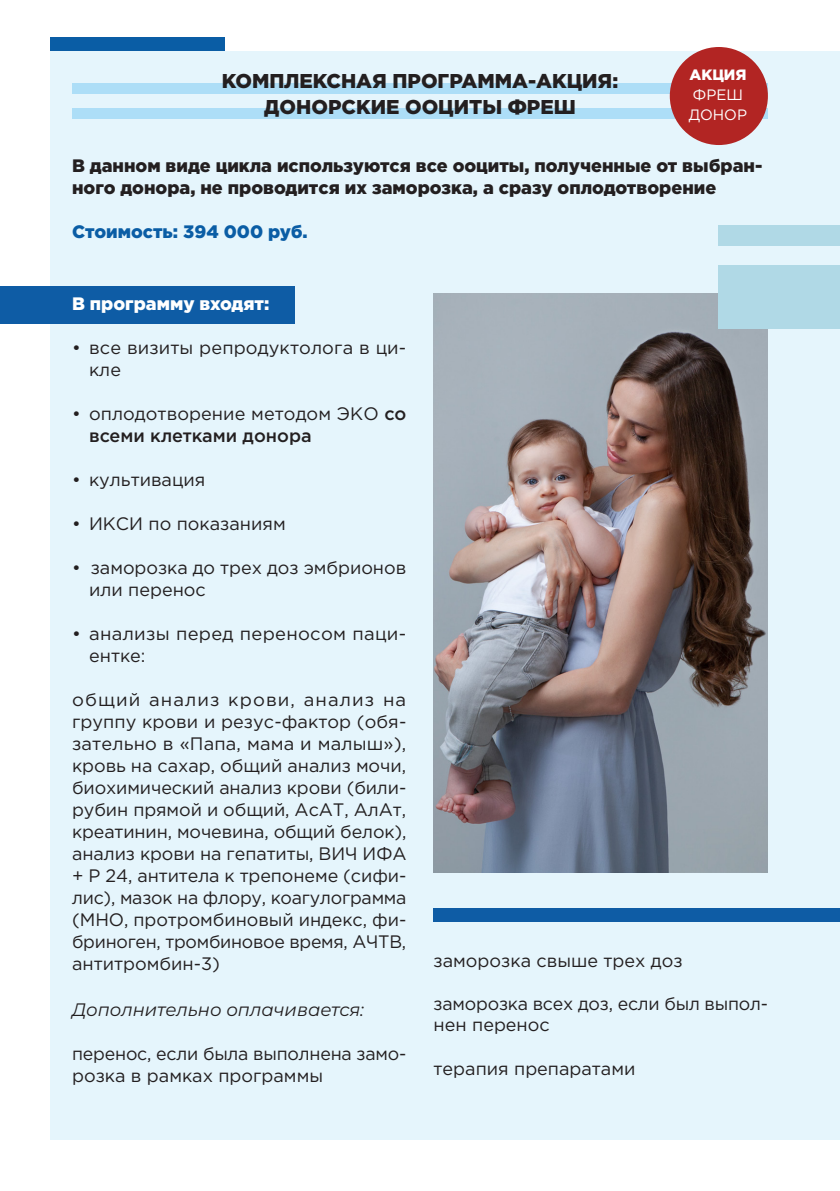
<style>
.page{position:relative;width:840px;height:1191px;background:#fff}
.page>*{position:absolute;margin:0;border:0;box-sizing:border-box;transform-origin:0 0}
.t1{font:900 20px "Gotham Pro";color:#231f20}
.t2{font:18px/22px "Gotham Pro";color:#231f20}
.t3{font:900 18px/22px "Gotham Pro";color:#231f20}
.t4{font:italic 18px "Montserrat";color:#231f20}
.t5{font:900 18px "Gotham Pro";color:#0a5da5}
.t6{font:900 18px "Gotham Pro";color:#fff}
.t7{font:15px "Gotham Pro";color:#fff}
.t8{font:900 15px "Gotham Pro";color:#fff}
.s1{font-weight:500}
</style>
<div class="page">
<div style="left:50px;top:51px;width:789px;height:1089px;background:#e5f5fc"></div>
<div style="left:0;top:286px;width:294px;height:37px;background:#0e5ca5"></div>
<div style="left:433px;top:907px;width:406px;height:14px;background:#0e5ca5"></div>
<div style="left:50px;top:37px;width:175px;height:14px;background:#0a5da5"></div>
<div style="left:72px;top:83px;width:695px;height:10px;background:#addef7"></div>
<div style="left:72px;top:108px;width:695px;height:11px;background:#addef7"></div>
<div style="left:669px;top:47px;width:98px;height:98px;background:#b22523;border-radius:50%"></div>
<img style="left:433px;top:293px;width:334px;height:580px">
<div style="left:717px;top:265px;width:122px;height:64px;background:#b0d9e6"></div>
<div style="left:717px;top:225px;width:122px;height:20px;background:#b0d9e6"></div>
<p class="t1" style="left:222px;top:69px;width:397px">КОМПЛЕКСНАЯ ПРОГРАММА-АКЦИЯ:</p>
<p class="t1" style="left:264px;top:95px;width:313px">ДОНОРСКИЕ ООЦИТЫ ФРЕШ</p>
<p class="t8" style="left:689px;top:66px;width:59px">АКЦИЯ</p>
<p class="t7" style="left:692px;top:86px;width:52px">ФРЕШ</p>
<p class="t7" style="left:688px;top:106px;width:60px">ДОНОР</p>
<p class="t3" style="left:72px;top:155px;width:691px">В данном виде цикла используются все ооциты, полученные от выбран&shy;ного донора, не проводится их заморозка, а сразу оплодотворение</p>
<p class="t5" style="left:72px;top:222px;width:237px">Стоимость: 394 000 руб.</p>
<p class="t6" style="left:72px;top:293px;width:199px">В программу входят:</p>
<p class="t2" style="left:89px;top:336px;width:318px;text-indent:-17px">• все визиты репродуктолога в ци&shy;кле</p>
<p class="t2" style="left:89px;top:402px;width:318px;text-indent:-17px">• оплодотворение методом ЭКО <span class="s1">со всеми клетками донора</span></p>
<p class="t2" style="left:72px;top:468px;width:135px">• культивация</p>
<p class="t2" style="left:72px;top:512px;width:215px">• ИКСИ по показаниям</p>
<p class="t2" style="left:89px;top:556px;width:318px;text-indent:-17px">• заморозка до трех доз эмбрионов или перенос</p>
<p class="t2" style="left:89px;top:622px;width:318px;text-indent:-17px">• анализы перед переносом паци&shy;ентке:</p>
<p class="t2" style="left:72px;top:688px;width:336px;text-align:justify">общий анализ крови, анализ на группу крови и резус-фактор (обя&shy;зательно в «Папа, мама и малыш»), кровь на сахар, общий анализ мочи, биохимический анализ крови (били&shy;рубин прямой и общий, АсАТ, АлАт, креатинин, мочевина, общий белок), анализ крови на гепатиты, ВИЧ ИФА + Р 24, антитела к трепонеме (сифи&shy;лис), мазок на флору, коагулограмма (МНО, протромбиновый индекс, фи&shy;бриноген, тромбиновое время, АЧТВ, антитромбин-3)</p>
<p class="t4" style="left:72px;top:997px;width:293px">Дополнительно оплачивается:</p>
<p class="t2" style="left:72px;top:1042px;width:335px">перенос, если была выполнена замо&shy;розка в рамках программы</p>
<p class="t2" style="left:433px;top:949px;width:250px">заморозка свыше трех доз</p>
<p class="t2" style="left:433px;top:992px;width:335px">заморозка всех доз, если был выпол&shy;нен перенос</p>
<p class="t2" style="left:433px;top:1057px;width:203px">терапия препаратами</p>
</div>
